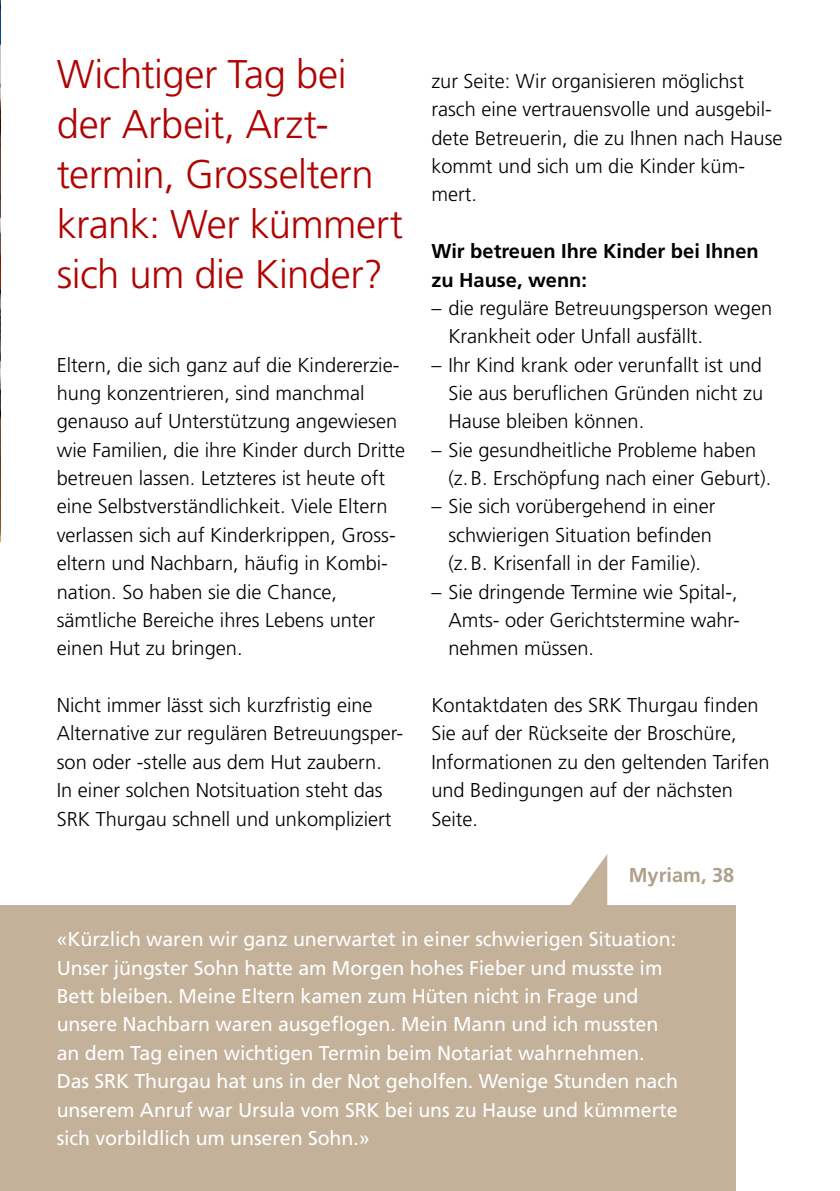
<style>
.page{position:relative;width:840px;height:1191px;background:#fff}
.page>*{position:absolute;margin:0;border:0;box-sizing:border-box;transform-origin:0 0}
.t1{font:300 40px/50px "Frutiger LT";letter-spacing:-.015em;color:#b00402}
.t2{font:300 20px/28.4px "Frutiger LT";color:#000}
.t3{font:20px/28.4px "Frutiger LT";letter-spacing:-.005em;color:#fff}
.t4{font:700 20px/28.4px "Frutiger LT";color:#000}
.t5{font:700 20px "Frutiger LT";color:#afa08a}
</style>
<div class="page">
<img style="left:0;top:0;width:1px;height:542px">
<svg style="left:547px;top:854px;width:60px;height:52px"></svg>
<div style="left:0;top:906px;width:734px;height:285px;background:#c3b199"></div>
<h1 class="t1" style="left:57px;top:50px;width:347px">Wichtiger Tag bei der Arbeit, Arzt&shy;termin, Grosseltern krank: Wer kümmert sich um die Kinder?</h1>
<p class="t2" style="left:57px;top:351px;width:350px">Eltern, die sich ganz auf die Kindererzie&shy;hung konzentrieren, sind manchmal genauso auf Unterstützung angewiesen wie Familien, die ihre Kinder durch Dritte betreuen lassen. Letzteres ist heute oft eine Selbstverständlichkeit. Viele Eltern verlassen sich auf Kinderkrippen, Gross&shy;eltern und Nachbarn, häufig in Kombi&shy;nation. So haben sie die Chance, sämtliche Bereiche ihres Lebens unter einen Hut zu bringen.</p>
<p class="t2" style="left:57px;top:691px;width:347px">Nicht immer lässt sich kurzfristig eine Alternative zur regulären Betreuungsper&shy;son oder -stelle aus dem Hut zaubern.<br>In einer solchen Notsituation steht das SRK Thurgau schnell und un kompliziert</p>
<p class="t2" style="left:431px;top:67px;width:352px">zur Seite: Wir organisieren möglichst rasch eine vertrauensvolle und ausgebil&shy;dete Betreuerin, die zu Ihnen nach Hause kommt und sich um die Kinder küm&shy;mert.</p>
<p class="t4" style="left:431px;top:237px;width:329px">Wir betreuen Ihre Kinder bei Ihnen zu Hause, wenn:</p>
<p class="t2" style="left:448px;top:294px;width:325px;text-indent:-17px">– die reguläre Betreuungsperson wegen<br>Krankheit oder Unfall ausfällt.</p>
<p class="t2" style="left:448px;top:351px;width:316px;text-align:justify;text-indent:-17px">– Ihr Kind krank oder verunfallt ist und Sie aus beruflichen Gründen nicht zu Hause bleiben können.</p>
<p class="t2" style="left:448px;top:436px;width:324px;text-indent:-17px">– Sie gesundheitliche Probleme haben (z. B. Erschöpfung nach einer Geburt).</p>
<p class="t2" style="left:448px;top:492px;width:268px;text-indent:-17px">– Sie sich vorübergehend in einer schwierigen Situation befinden (z. B. Krisenfall in der Familie).</p>
<p class="t2" style="left:448px;top:578px;width:293px;text-align:justify;text-indent:-17px">– Sie dringende Termine wie Spital-, Amts- oder Gerichtstermine wahr&shy;nehmen müssen.</p>
<p class="t2" style="left:431px;top:691px;width:339px">Kontaktdaten des SRK Thurgau finden<br>Sie auf der Rückseite der Broschüre,<br>Informationen zu den geltenden Tarifen und Bedingungen auf der nächsten<br>Seite.</p>
<p class="t5" style="left:628px;top:863px;width:107px">Myriam, 38</p>
<p class="t3" style="left:57px;top:925px;width:622px">«Kürzlich waren wir ganz unerwartet in einer schwierigen Situation:<br>Unser jüngster Sohn hatte am Morgen hohes Fieber und musste im Bett bleiben. Meine Eltern kamen zum Hüten nicht in Frage und unsere Nachbarn waren ausgeflogen. Mein Mann und ich mussten an dem Tag einen wichtigen Termin beim Notariat wahrnehmen.<br>Das SRK Thurgau hat uns in der Not geholfen. Wenige Stunden nach unserem Anruf war Ursula vom SRK bei uns zu Hause und kümmerte sich vorbildlich um unseren Sohn.»</p>
</div>
